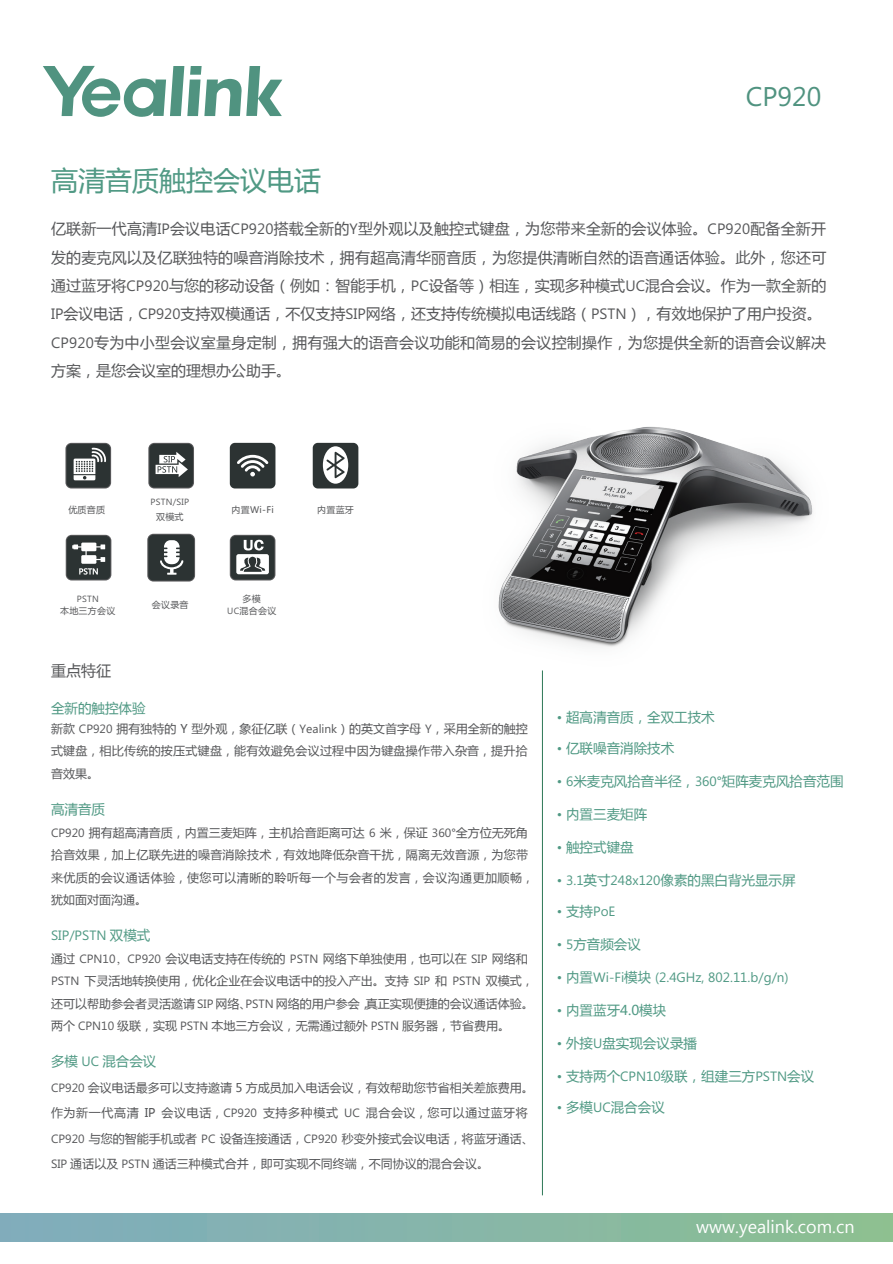
<style>
.page{position:relative;width:893px;height:1264px;background:#fff}
.page>*{position:absolute;margin:0;border:0;box-sizing:border-box;transform-origin:0 0}
.t1{font:27px "Microsoft Ya Hei";color:#509984}
.t2{font:27px "Microsoft Phags Pa";color:#509380}
.t3{font:18px "Lao UI";color:#fff}
.t4{font:15px/28.5px "Microsoft Ya Hei";letter-spacing:.01em;color:#57585a}
.t5{font:13.5px "Microsoft Ya Hei";color:#509984}
.t6{font:13.5px "Microsoft Phags Pa";color:#509984}
.t7{font:12px/22.5px "Microsoft Ya Hei";color:#57585a}
.t8{font:12px/22.5px "Microsoft Ya Hei";letter-spacing:.025em;color:#57585a}
.t9{font:9px/12px "Microsoft Ya Hei";letter-spacing:.03em;color:#57585a;text-align:center}
.t10{font:9px "Microsoft Phags Pa";letter-spacing:.03em;color:#57585a}
.s1{font-family:"Microsoft Phags Pa"}
.s2{font-family:"Microsoft Ya Hei"}
.s3{font-family:"Adobe Song Std";font-weight:300}
</style>
<div class="page">
<svg style="left:43px;top:66px;width:239px;height:51px"></svg>
<div style="left:0;top:1212px;width:892px;height:28px;background:linear-gradient(to right,#7facbf,#8dc091)"></div>
<hr style="left:542px;top:670px;width:1px;height:525px;background:#2d7756">
<svg style="left:65px;top:443px;width:46px;height:45px"></svg>
<div style="left:66px;top:444px;width:44px;height:43px;background:#2c3333;border-radius:5px"></div>
<svg style="left:74px;top:447px;width:32px;height:33px"></svg>
<svg style="left:148px;top:443px;width:46px;height:45px"></svg>
<div style="left:149px;top:444px;width:44px;height:43px;background:#2c3333;border-radius:5px"></div>
<svg style="left:155px;top:452px;width:33px;height:25px"></svg>
<svg style="left:66px;top:534px;width:45px;height:46px"></svg>
<div style="left:67px;top:536px;width:43px;height:43px;background:#2c3333;border-radius:5px"></div>
<svg style="left:72px;top:542px;width:33px;height:32px"></svg>
<div style="left:147px;top:533px;width:48px;height:48px;border:2px solid #59595b;border-radius:5px"></div>
<div style="left:148px;top:534px;width:46px;height:46px;background:#2c3333;border-radius:5px"></div>
<svg style="left:160px;top:540px;width:23px;height:34px"></svg>
<div style="left:230px;top:443px;width:45px;height:45px;background:#2c3333;border-radius:5px"></div>
<svg style="left:237px;top:455px;width:31px;height:21px"></svg>
<svg style="left:230px;top:534px;width:45px;height:46px"></svg>
<div style="left:231px;top:536px;width:43px;height:43px;background:#2c3333;border-radius:5px"></div>
<svg style="left:236px;top:539px;width:33px;height:35px"></svg>
<img style="left:312px;top:426px;width:501px;height:305px">
<h1 class="t2" style="left:745px;top:78px;width:77px">CP920</h1>
<h1 class="t1" style="left:51px;top:162px;width:272px">高清音质触控会议电话</h1>
<p class="t4" style="left:51px;top:214px;width:776px">亿联新一代高清<span class="s1">IP</span>会议电话<span class="s1">CP920</span>搭载全新的<span class="s1">Y</span>型外观以及触控式键盘，为您带来全新的会议体验。<span class="s1">CP920</span>配备全新开发的麦克风以及亿联独特的噪音消除技术，拥有超高清华丽音质，为您提供清晰自然的语音通话体验。此外，您还可通过蓝牙将<span class="s1">CP920</span>与您的移动设备（例如：智能手机，<span class="s1">PC</span>设备等）相连，实现多种模式<span class="s1">UC</span>混合会议。作为一款全新的<span class="s1">IP</span>会议电话，<span class="s1">CP920</span>支持双模通话，不仅支持<span class="s1">SIP</span>网络，还支持传统模拟电话线路（<span class="s1">PSTN</span>），有效地保护了用户投资。<span class="s1">CP920</span>专为中小型会议室量身定制，拥有强大的语音会议功能和简易的会议控制操作，为您提供全新的语音会议解决方案，是您会议室的理想办公助手。</p>
<p class="t9" style="left:68px;top:503px;width:38px">优质音质</p>
<p class="t10" style="left:150px;top:495px;width:40px">PSTN/SIP</p>
<p class="t9" style="left:156px;top:510px;width:29px">双模式</p>
<p class="t9" style="left:231px;top:503px;width:44px">内置Wi-Fi</p>
<p class="t9" style="left:317px;top:503px;width:38px">内置蓝牙</p>
<p class="t10" style="left:77px;top:593px;width:24px">PSTN</p>
<p class="t9" style="left:60px;top:604px;width:57px">本地三方会议</p>
<p class="t9" style="left:152px;top:598px;width:38px">会议录音</p>
<p class="t9" style="left:227px;top:592px;width:51px">多模<br><span class="s1">UC</span>混合会议</p>
<p class="t4" style="left:51px;top:655px;width:62px">重点特征</p>
<p class="t5" style="left:51px;top:699px;width:96px">全新的触控体验</p>
<p class="t7" style="left:51px;top:717px;width:478px;text-align:justify">新款 <span class="s1">CP920</span> 拥有独特的 Y 型外观，象征亿联（<span class="s1">Yealink</span>）的英文首字母 <span class="s1">Y</span>，采用全新的触控式键盘，相比传统的按压式键盘，能有效避免会议过程中因为键盘操作带入杂音，提升拾音效果。</p>
<p class="t5" style="left:51px;top:799px;width:55px">高清音质</p>
<p class="t8" style="left:51px;top:820px;width:484px"><span class="s1">CP920</span> 拥有超高清音质，内置三麦矩阵，主机拾音距离可达 <span class="s1">6</span> 米，保证 <span class="s1">360°</span>全方位无死角拾音效果，加上亿联先进的噪音消除技术，有效地降低杂音干扰，隔离无效音源，为您带来优质的会议通话体验，使您可以清晰的聆听每一个与会者的发言，会议沟通更加顺畅，犹如面对面沟通。</p>
<p class="t6" style="left:51px;top:925px;width:101px">SIP/PSTN <span class="s2">双模式</span></p>
<p class="t7" style="left:51px;top:946px;width:484px">通过 <span class="s1">CPN10</span><span class="s3">，</span><span class="s1">CP920</span> 会议电话支持在传统的 <span class="s1">PSTN</span> 网络下单独使用，也可以在 <span class="s1">SIP</span> 网络和<span class="s1">PSTN</span> 下灵活地转换使用，优化企业在会议电话中的投入产出。支持 <span class="s1">SIP</span> 和 <span class="s1">PSTN</span> 双模式，还可以帮助参会者灵活邀请 <span class="s1">SIP</span> 网络、<span class="s1">PSTN</span> 网络的用户参会，真正实现便捷的会议通话体验。两个 <span class="s1">CPN10</span> 级联，实现 <span class="s1">PSTN</span> 本地三方会议，无需通过额外 <span class="s1">PSTN</span> 服务器，节省费用。</p>
<p class="t5" style="left:51px;top:1051px;width:107px">多模 <span class="s1">UC</span> 混合会议</p>
<p class="t7" style="left:51px;top:1074px;width:484px;line-height:25.5px"><span class="s1">CP920</span> 会议电话最多可以支持邀请 5 方成员加入电话会议，有效帮助您节省相关差旅费用。作为新一代高清 IP 会议电话，<span class="s1">CP920</span> 支持多种模式 <span class="s1">UC</span> 混合会议，您可以通过蓝牙将<span class="s1">CP920</span> 与您的智能手机或者 <span class="s1">PC</span> 设备连接通话，<span class="s1">CP920</span> 秒变外接式会议电话，将蓝牙通话、<span class="s1">SIP</span> 通话以及 <span class="s1">PSTN</span> 通话三种模式合并，即可实现不同终端，不同协议的混合会议。</p>
<p class="t5" style="left:556px;top:708px;width:159px"><span class="s1">•</span> 超高清音质，全双工技术</p>
<p class="t5" style="left:556px;top:739px;width:119px"><span class="s1">•</span> 亿联噪音消除技术</p>
<p class="t5" style="left:556px;top:772px;width:288px"><span class="s1">• 6</span>米麦克风拾音半径，<span class="s1">360°</span>矩阵麦克风拾音范围</p>
<p class="t5" style="left:556px;top:805px;width:92px"><span class="s1">•</span> 内置三麦矩阵</p>
<p class="t5" style="left:556px;top:838px;width:78px"><span class="s1">•</span> 触控式键盘</p>
<p class="t5" style="left:556px;top:871px;width:240px"><span class="s1">• 3.1</span>英寸<span class="s1">248x120</span>像素的黑白背光显示屏</p>
<p class="t6" style="left:556px;top:901px;width:60px">• <span class="s2">支持</span>PoE</p>
<p class="t5" style="left:556px;top:934px;width:85px"><span class="s1">• 5</span>方音频会议</p>
<p class="t6" style="left:556px;top:967px;width:233px">• <span class="s2">内置</span>Wi-Fi<span class="s2">模块</span> (2.4GHz, 802.11.b/g/n)</p>
<p class="t5" style="left:556px;top:1000px;width:111px"><span class="s1">•</span> 内置蓝牙4.0模块</p>
<p class="t5" style="left:556px;top:1033px;width:141px"><span class="s1">•</span> 外接<span class="s1">U</span>盘实现会议录播</p>
<p class="t5" style="left:556px;top:1066px;width:259px"><span class="s1">•</span> 支持两个<span class="s1">CPN10</span>级联，组建三方<span class="s1">PSTN</span>会议</p>
<p class="t5" style="left:556px;top:1097px;width:109px"><span class="s1">•</span> 多模<span class="s1">UC</span>混合会议</p>
<h2 class="t3" style="left:696px;top:1213px;width:160px">www.yealink.com.cn</h2>
</div>
